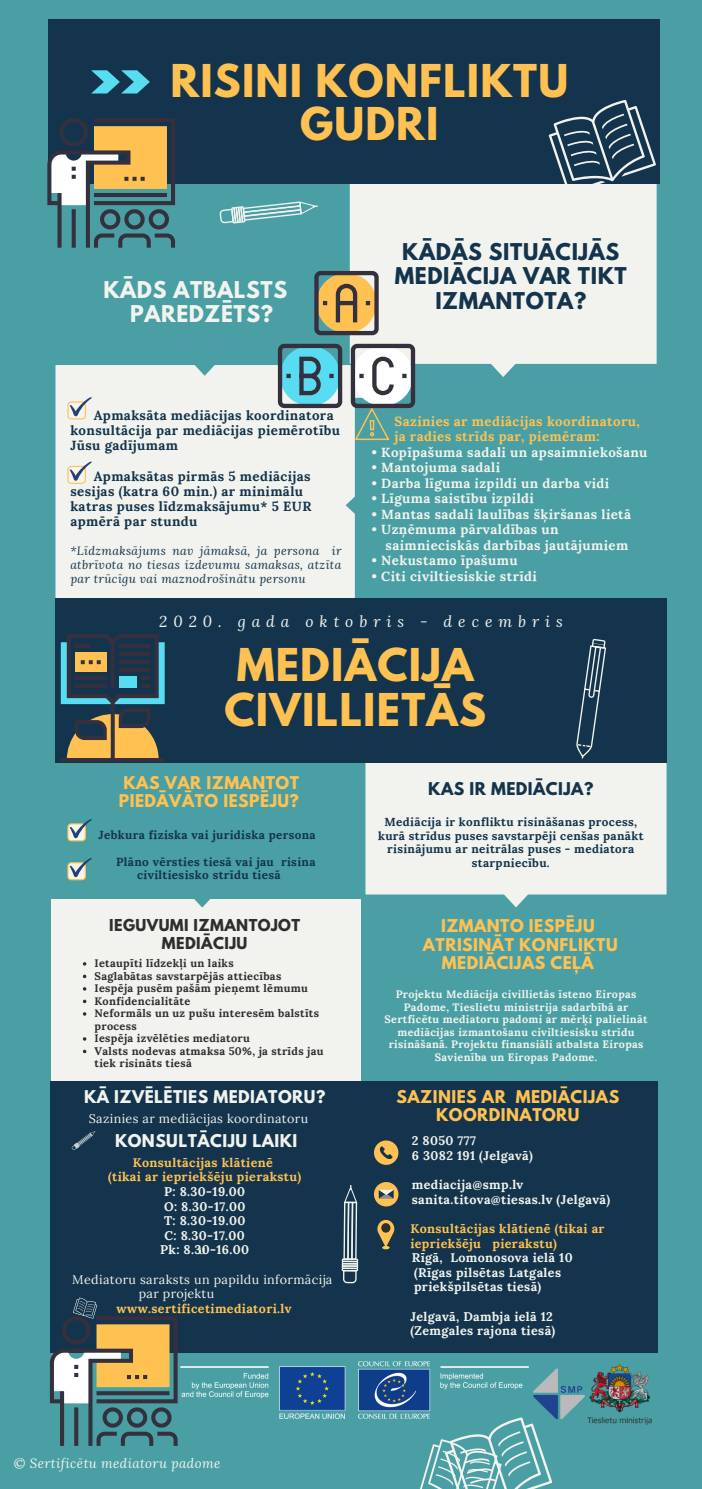
<style>
.page{position:relative;width:702px;height:1489px;background:#fff}
.page>*{position:absolute;margin:0;border:0;box-sizing:border-box;transform-origin:0 0}
.t1{font:700 40px/45px "League Spartan";letter-spacing:.03em;color:#ffc252;text-align:center}
.t2{font:700 20.5px/24.5px "League Spartan";letter-spacing:.03em;color:#13344c;text-align:center}
.t3{font:700 20.5px/24.5px "League Spartan";letter-spacing:.03em;color:#f2f3ee}
.t4{font:700 15.5px/18.8px "League Spartan";letter-spacing:.03em;color:#ffc252;text-align:center}
.t5{font:700 15.5px "League Spartan";letter-spacing:.03em;color:#f2f3ee}
.t6{font:italic 15.5px "Lora";letter-spacing:.38em;color:#f2f3ee}
.t7{font:700 15.5px "League Spartan";letter-spacing:.03em;color:#13344c}
.t8{font:700 14.5px/17.2px "League Spartan";letter-spacing:.03em;color:#2e2e2e;text-align:center}
.t9{font:700 13.25px/15.5px "Lora";letter-spacing:.03em;color:#f2f3ee}
.t10{font:700 13.25px/15px "Lora";letter-spacing:.03em;color:#13344c}
.t11{font:700 13.25px/15.5px "Lora";letter-spacing:.03em;color:#ffc252}
.t12{font:italic 13.25px "Lora";letter-spacing:.03em;color:#f2f3ee}
.t13{font:700 12.5px/14.5px "Lora";letter-spacing:.03em;color:#f2f3ee}
.t14{font:700 12.5px/14.5px "Lora";letter-spacing:.03em;color:#ffc252}
.t15{font:12.5px/14.5px "Lora";letter-spacing:.03em;color:#f2f3ee}
.t16{font:italic 12px/14px "Lora";letter-spacing:.03em;color:#13344c;text-align:justify}
.t17{font:700 11.75px/13.5px "Lora";letter-spacing:.03em;color:#13344c}
.t18{font:700 11px/12.5px "Lora";letter-spacing:.03em;color:#2e2e2e}
.t19{font:700 10.75px/12.5px "Lora";letter-spacing:.03em;color:#f2f3ee;text-align:center}
.s1{color:#499fa4}
</style>
<div class="page">
<div style="left:0;top:0;width:701px;height:1489px;background:#499fa4"></div>
<div style="left:52px;top:899px;width:340px;height:182px;background:#f2f3ee"></div>
<div style="left:361px;top:898px;width:340px;height:184px;background:#499fa4"></div>
<svg style="left:365px;top:762px;width:301px;height:145px;background:#e2eae6"></svg>
<svg style="left:55px;top:762px;width:297px;height:145px"></svg>
<div style="left:55px;top:376px;width:295px;height:223px;background:#f2f3ee"></div>
<svg style="left:55px;top:335px;width:294px;height:41px"></svg>
<svg style="left:345px;top:398px;width:322px;height:215px"></svg>
<div style="left:55px;top:599px;width:611px;height:163px;background:#13344c"></div>
<div style="left:349px;top:183px;width:307px;height:194px;background:#f2f3ee"></div>
<div style="left:50px;top:1082px;width:607px;height:270px;background:#13344c"></div>
<svg style="left:420px;top:1437px;width:132px;height:52px"></svg>
<div style="left:49px;top:20px;width:610px;height:163px;background:#13344c"></div>
<svg style="left:545px;top:100px;width:111px;height:96px"></svg>
<svg style="left:576px;top:639px;width:30px;height:120px"></svg>
<div style="left:314px;top:271px;width:64px;height:64px;border:4px solid #34303d;border-radius:4px"></div>
<svg style="left:316px;top:273px;width:60px;height:60px;background:#c19e5a"></svg>
<hr style="left:338px;top:301px;width:17px;height:4px;background:#34303d">
<div style="left:278px;top:344px;width:64px;height:64px;border:4px solid #34303d;border-radius:4px"></div>
<svg style="left:280px;top:346px;width:60px;height:60px;background:#5ab"></svg>
<div style="left:350px;top:344px;width:65px;height:64px;border:4px solid #34303d;border-radius:4px"></div>
<img style="left:179px;top:1352px;width:363px;height:85px">
<svg style="left:219px;top:201px;width:99px;height:23px"></svg>
<svg style="left:67px;top:397px;width:25px;height:22px"></svg>
<svg style="left:67px;top:461px;width:25px;height:23px"></svg>
<svg style="left:353px;top:346px;width:60px;height:94px"></svg>
<svg style="left:67px;top:819px;width:25px;height:22px"></svg>
<svg style="left:67px;top:858px;width:25px;height:22px"></svg>
<svg style="left:374px;top:1140px;width:24px;height:25px"></svg>
<svg style="left:341px;top:1182px;width:57px;height:102px"></svg>
<div style="left:381px;top:1223px;width:9px;height:9px;background:#2e2e2e;border-radius:50%"></div>
<svg style="left:71px;top:1131px;width:24px;height:19px"></svg>
<hr style="left:61px;top:758px;width:104px;height:4px;background:#34303d">
<svg style="left:61px;top:634px;width:104px;height:125px"></svg>
<svg style="left:111px;top:702px;width:4px;height:57px"></svg>
<svg style="left:47px;top:118px;width:130px;height:130px"></svg>
<svg style="left:91px;top:70px;width:59px;height:24px"></svg>
<svg style="left:50px;top:1297px;width:129px;height:149px"></svg>
<img style="left:587px;top:1364px;width:64px;height:60px">
<img style="left:531px;top:1368px;width:54px;height:52px">
<svg style="left:83px;top:1012px;width:3px;height:4px"></svg>
<svg style="left:83px;top:1037px;width:3px;height:4px"></svg>
<h1 class="t1" style="left:170px;top:64px;width:399px;line-height:43.2px">RISINI KONFLIKTU<br>GUDRI</h1>
<h2 class="t3" style="left:130px;top:280px;width:158px;text-indent:-27px">KĀDS ATBALSTS<br>PAREDZĒTS?</h2>
<h2 class="t2" style="left:394px;top:242px;width:233px">KĀDĀS SITUĀCIJĀS<br>MEDIĀCIJA VAR TIKT<br>IZMANTOTA?</h2>
<p class="t10" style="left:70px;top:408px;width:271px;text-indent:23px">Apmaksāta mediācijas koordinatora konsultācija par mediācijas piemērotību<br>Jūsu gadījumam</p>
<p class="t10" style="left:70px;top:468px;width:242px;text-indent:23px">Apmaksātas pirmās 5 mediācijas sesijas (katra 60 min.) ar minimālu katras puses līdzmaksājumu* 5 EUR apmērā par stundu</p>
<p class="t16" style="left:70px;top:543px;width:272px">*Līdzmaksājums nav jāmaksā, ja persona ir atbrīvota no tiesas izdevumu samaksas, atzīta par trūcīgu vai maznodrošinātu personu</p>
<p class="t11" style="left:394px;top:413px;width:247px">Sazinies ar mediācijas koordinatoru, ja radies strīds par, piemēram:</p>
<p class="t9" style="left:371px;top:444px;width:277px">• Kopīpašuma sadali un apsaimniekošanu</p>
<p class="t9" style="left:371px;top:459px;width:130px">• Mantojuma sadali</p>
<p class="t9" style="left:371px;top:475px;width:239px">• Darba līguma izpildi un darba vidi</p>
<p class="t9" style="left:371px;top:490px;width:163px">• Līguma saistību izpildi</p>
<p class="t9" style="left:371px;top:506px;width:261px">• Mantas sadali laulības šķiršanas lietā</p>
<p class="t9" style="left:371px;top:521px;width:258px">• Uzņēmuma pārvaldības un <span class="s1">ss</span>saimnieciskās darbības jautājumiem</p>
<p class="t9" style="left:371px;top:552px;width:147px">• Nekustamo īpašumu</p>
<p class="t9" style="left:371px;top:568px;width:166px">• Citi civiltiesiskie strīdi</p>
<p class="t6" style="left:159px;top:611px;width:405px">2020. gada oktobris - decembris</p>
<h1 class="t1" style="left:224px;top:647px;width:263px">MEDIĀCIJA<br>CIVILLIETĀS</h1>
<p class="t4" style="left:119px;top:775px;width:181px;text-align:left">KAS VAR IZMANTOT<br>PIEDĀVĀTO IESPĒJU?</p>
<p class="t17" style="left:99px;top:828px;width:218px">Jebkura fiziska vai juridiska persona</p>
<p class="t17" style="left:137px;top:854px;width:180px;text-indent:-21px">Plāno vērsties tiesā vai jau risina civiltiesisko strīdu tiesā</p>
<p class="t8" style="left:109px;top:919px;width:192px">IEGUVUMI IZMANTOJOT<br>MEDIĀCIJU</p>
<p class="t18" style="left:94px;top:957px;width:230px">Ietaupīti līdzekļi un laiks<br>Saglabātas savstarpējās attiecības<br>Iespēja pusēm pašām pieņemt lēmumu<br>Konfidencialitāte<br>Neformāls un uz pušu interesēm balstīts process<br>Iespēja izvēlēties mediatoru<br>Valsts nodevas atmaksa 50%, ja strīds jau tiek risināts tiesā</p>
<p class="t7" style="left:428px;top:781px;width:166px">KAS IR MEDIĀCIJA?</p>
<p class="t17" style="left:378px;top:815px;width:267px;text-align:center">Mediācija ir konfliktu risināšanas process, kurā strīdus puses savstarpēji cenšas panākt risinājumu ar neitrālas puses - mediatora starpniecību.</p>
<p class="t4" style="left:422px;top:918px;width:196px">IZMANTO IESPĒJU<br>ATRISINĀT KONFLIKTU<br>MEDIĀCIJAS CEĻĀ</p>
<p class="t19" style="left:384px;top:988px;width:264px">Projektu Mediācija civillietās īsteno Eiropas Padome, Tieslietu ministrija sadarbībā ar Sertficētu mediatoru padomi ar mērķi palielināt mediācijas izmantošanu civiltiesisku strīdu risināšanā. Projektu finansiāli atbalsta Eiropas Savienība un Eiropas Padome.</p>
<p class="t5" style="left:84px;top:1089px;width:243px">KĀ IZVĒLĒTIES MEDIATORU?</p>
<p class="t4" style="left:396px;top:1089px;width:224px">SAZINIES AR MEDIĀCIJAS<br>KOORDINATORU</p>
<p class="t15" style="left:89px;top:1111px;width:221px">Sazinies ar mediācijas koordinatoru</p>
<p class="t5" style="left:115px;top:1133px;width:184px">KONSULTĀCIJU LAIKI</p>
<p class="t14" style="left:108px;top:1155px;width:195px;text-align:center">Konsultācijas klātienē<br>(tikai ar iepriekšēju pierakstu)</p>
<p class="t13" style="left:160px;top:1184px;width:90px;text-align:center">P: 8.30-19.00<br>O: 8.30-17.00<br>T: 8.30-19.00<br>C: 8.30-17.00<br>Pk: 8.30-16.00</p>
<p class="t15" style="left:198px;top:1242px;width:9px">u</p>
<p class="t15" style="left:139px;top:1272px;width:195px;text-indent:-66px">Mediatoru saraksts un papildu informācija par projektu</p>
<p class="t14" style="left:116px;top:1301px;width:176px">www.sertificetimediatori.lv</p>
<p class="t12" style="left:14px;top:1454px;width:208px">© Sertificētu mediatoru padome</p>
<p class="t13" style="left:411px;top:1133px;width:122px">2 8050 777<br>6 3082 191 (Jelgavā)</p>
<p class="t13" style="left:411px;top:1177px;width:200px">mediacija@smp.lv sanita.titova@tiesas.lv (Jelgavā)</p>
<p class="t14" style="left:410px;top:1221px;width:196px">Konsultācijas klātienē (tikai ar iepriekšēju pierakstu)</p>
<p class="t13" style="left:411px;top:1250px;width:162px">Rīgā, Lomonosova ielā 10 (Rīgas pilsētas Latgales priekšpilsētas tiesā)</p>
<p class="t13" style="left:410px;top:1309px;width:146px">Jelgavā, Dambja ielā 12 (Zemgales rajona tiesā)</p>
</div>
